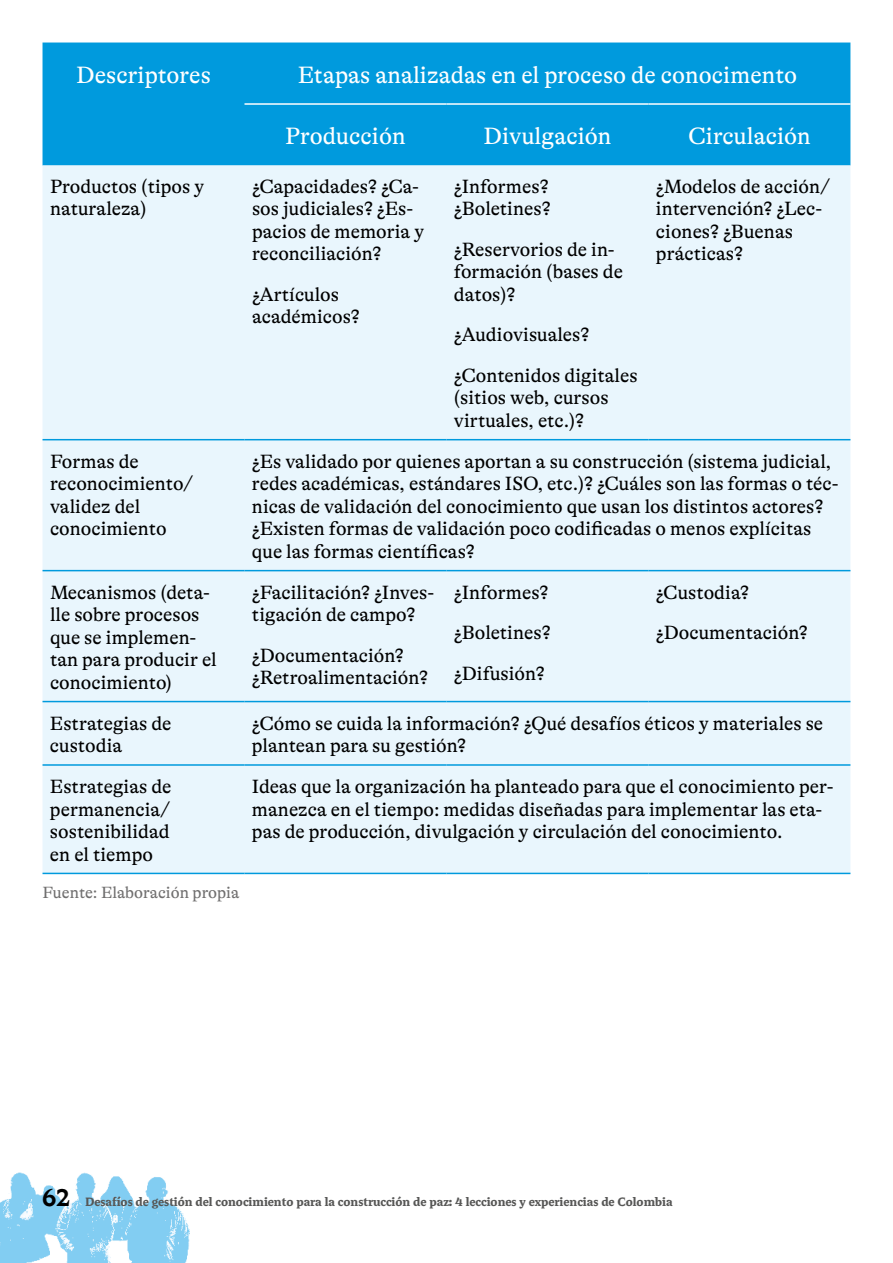
<style>
.page{position:relative;width:893px;height:1263px;background:#fff}
.page>*{position:absolute;margin:0;border:0;box-sizing:border-box;transform-origin:0 0}
.t1{font:24px "GT Alpina";color:#fff}
.t2{font:19.5px/22.5px "GT Alpina";color:#000}
.t3{font:16.5px "GT Alpina";color:#706f6f}
.t4{font:700 12px "PTP Avante";color:#575756}
.s1{font-size:24px;color:#000}
</style>
<div class="page">
<img style="left:0;top:1172px;width:190px;height:91px">
<div style="left:43px;top:43px;width:807px;height:122px;background:#009add"></div>
<div style="left:43px;top:165px;width:807px;height:708px;background:#e9f6fd"></div>
<hr style="left:43px;top:439px;width:201px;height:1px;background:#009add">
<hr style="left:244px;top:439px;width:202px;height:1px;background:#009add">
<hr style="left:446px;top:439px;width:202px;height:1px;background:#009add">
<hr style="left:648px;top:439px;width:202px;height:1px;background:#009add">
<hr style="left:43px;top:570px;width:201px;height:1px;background:#009add">
<hr style="left:244px;top:570px;width:202px;height:1px;background:#009add">
<hr style="left:446px;top:570px;width:202px;height:1px;background:#009add">
<hr style="left:648px;top:570px;width:202px;height:1px;background:#009add">
<hr style="left:43px;top:701px;width:201px;height:1px;background:#009add">
<hr style="left:244px;top:701px;width:202px;height:1px;background:#009add">
<hr style="left:446px;top:701px;width:202px;height:1px;background:#009add">
<hr style="left:648px;top:701px;width:202px;height:1px;background:#009add">
<hr style="left:43px;top:764px;width:201px;height:2px;background:#009add">
<hr style="left:244px;top:764px;width:202px;height:2px;background:#009add">
<hr style="left:446px;top:764px;width:202px;height:2px;background:#009add">
<hr style="left:648px;top:764px;width:202px;height:2px;background:#009add">
<hr style="left:43px;top:873px;width:201px;height:1px;background:#009add">
<hr style="left:244px;top:873px;width:202px;height:1px;background:#009add">
<hr style="left:446px;top:873px;width:202px;height:1px;background:#009add">
<hr style="left:648px;top:873px;width:202px;height:1px;background:#009add">
<hr style="left:244px;top:103px;width:202px;height:2px;background:#fff">
<hr style="left:446px;top:103px;width:202px;height:2px;background:#fff">
<hr style="left:648px;top:103px;width:202px;height:2px;background:#fff">
<p class="t1" style="left:76px;top:61px;width:136px">Descriptores</p>
<p class="t1" style="left:298px;top:61px;width:501px">Etapas analizadas en el proceso de conocimento</p>
<p class="t1" style="left:285px;top:123px;width:122px">Producción</p>
<p class="t1" style="left:483px;top:123px;width:130px">Divulgación</p>
<p class="t1" style="left:688px;top:123px;width:124px">Circulación</p>
<p class="t2" style="left:50px;top:175px;width:156px">Productos (tipos y naturaleza)</p>
<p class="t2" style="left:252px;top:175px;width:174px">¿Capacidades? ¿Ca&shy;sos judiciales? ¿Es&shy;pacios de memoria y reconciliación?</p>
<p class="t2" style="left:252px;top:283px;width:109px">¿Artículos académicos?</p>
<p class="t2" style="left:656px;top:175px;width:176px">¿Modelos de acción/ intervención? ¿Lec&shy;ciones? ¿Buenas prácticas?</p>
<p class="t2" style="left:454px;top:175px;width:98px">¿Informes? ¿Boletines?</p>
<p class="t2" style="left:454px;top:238px;width:171px">¿Reservorios de in&shy;formación (bases de datos)?</p>
<p class="t2" style="left:454px;top:315px;width:185px;line-height:40.5px">¿Audiovisuales? ¿Contenidos digitales</p>
<p class="t2" style="left:454px;top:387px;width:156px">(sitios web, cursos virtuales, etc.)?</p>
<p class="t2" style="left:50px;top:450px;width:145px">Formas de reconocimiento/ validez del conocimiento</p>
<p class="t2" style="left:252px;top:450px;width:588px">¿Es validado por quienes aportan a su construcción (sistema judicial, redes académicas, estándares ISO, etc.)? ¿Cuáles son las formas o téc&shy;nicas de validación del conocimiento que usan los distintos actores? ¿Existen formas de validación poco codificadas o menos explícitas que las formas científicas?</p>
<p class="t2" style="left:50px;top:581px;width:168px">Mecanismos (deta&shy;lle sobre procesos que se implemen&shy;tan para producir el conocimiento)</p>
<p class="t2" style="left:252px;top:581px;width:184px">¿Facilitación? ¿Inves&shy;tigación de campo?</p>
<p class="t2" style="left:454px;top:572px;width:98px;line-height:40.5px;text-align:justify">¿Informes? ¿Boletines? ¿Difusión?</p>
<p class="t2" style="left:656px;top:572px;width:153px;line-height:40.5px">¿Custodia? ¿Documentación?</p>
<p class="t2" style="left:252px;top:644px;width:177px">¿Documentación? ¿Retroalimentación?</p>
<p class="t2" style="left:50px;top:712px;width:123px">Estrategias de custodia</p>
<p class="t2" style="left:252px;top:712px;width:573px">¿Cómo se cuida la información? ¿Qué desafíos éticos y materiales se plantean para su gestión?</p>
<p class="t2" style="left:50px;top:776px;width:123px;text-align:justify">Estrategias de permanencia/ sostenibilidad en el tiempo</p>
<p class="t2" style="left:252px;top:776px;width:583px">Ideas que la organización ha planteado para que el conocimiento per&shy;manezca en el tiempo: medidas diseñadas para implementar las eta&shy;pas de producción, divulgación y circulación del conocimiento.</p>
<p class="t3" style="left:43px;top:883px;width:198px">Fuente: Elaboración propia</p>
<p class="t4" style="left:43px;top:1194px;width:632px"><span class="s1">62</span> Desafíos de gestión del conocimiento para la construcción de paz: 4 lecciones y experiencias de Colombia</p>
</div>
